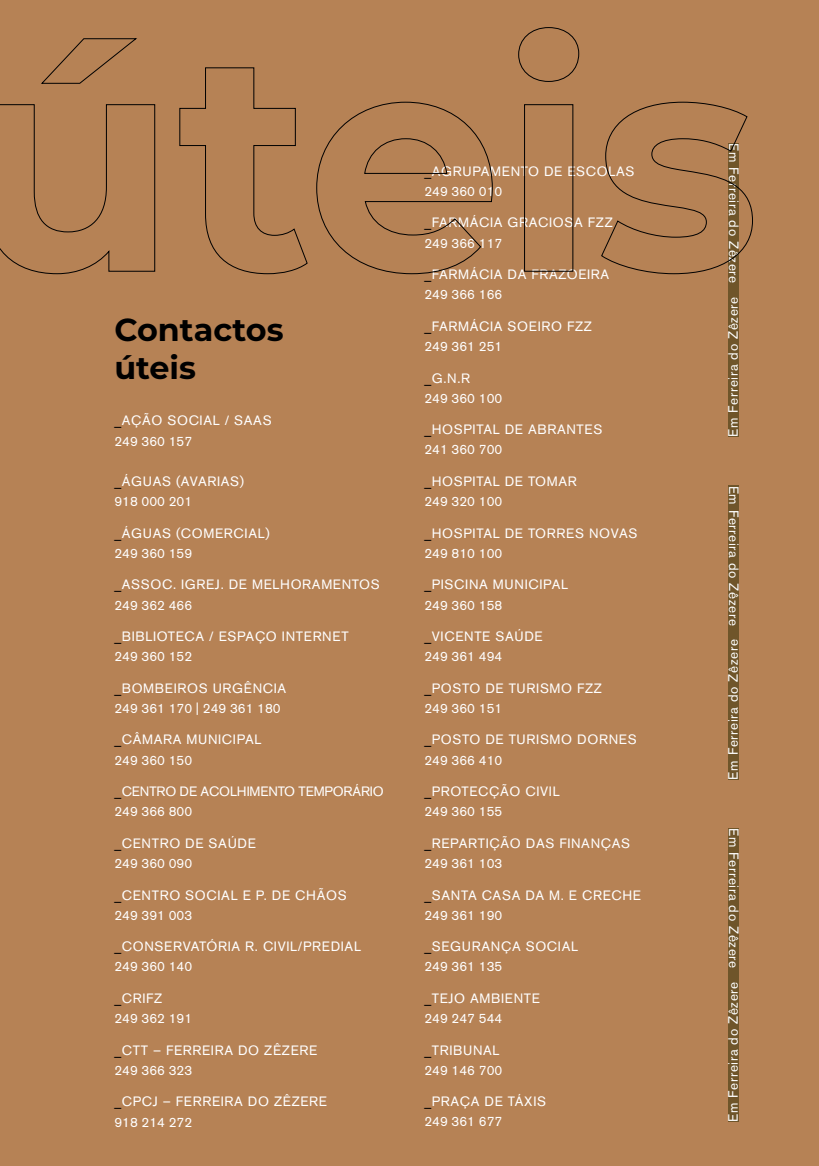
<style>
.page{position:relative;width:819px;height:1166px;background:#b68255}
.page>*{position:absolute;margin:0;border:0;box-sizing:border-box;transform-origin:0 0}
.t1{font:700 31.85px/38.1px "Montserrat";color:#000}
.t2{font:13.47px/20.1px "Akzidenz Grotesk BQ";letter-spacing:.05em;color:#fff}
.t3{font:13.47px/20.1px "Akzidenz Grotesk BQ";letter-spacing:-.01em;color:#fff}
.t4{font:13.47px/20.1px "Akzidenz Grotesk BQ";color:#fff}
.t5{font:13.47px/20.1px "Akzidenz Grotesk BQ";letter-spacing:.03em;color:#fff}
.s1{color:#000}
</style>
<div class="page">
<div style="left:728px;top:971px;width:10px;height:151px;background:#6f552a"></div>
<div style="left:728px;top:828px;width:10px;height:150px;background:#6f552a"></div>
<div style="left:728px;top:629px;width:10px;height:150px;background:#6f552a"></div>
<div style="left:728px;top:485px;width:10px;height:151px;background:#6f552a"></div>
<div style="left:728px;top:287px;width:10px;height:150px;background:#6f552a"></div>
<div style="left:728px;top:143px;width:10px;height:150px;background:#6f552a"></div>
<svg style="left:0;top:27px;width:753px;height:247px"></svg>
<h1 class="t1" style="left:114px;top:309px;width:171px">Contactos úteis</h1>
<p class="t2" style="left:114px;top:410px;width:159px"><span class="s1">_</span>AÇÃO SOCIAL / SAAS<br>249 360 157</p>
<p class="t5" style="left:114px;top:471px;width:131px"><span class="s1">_</span>ÁGUAS (AVARIAS)<br>918 000 201</p>
<p class="t2" style="left:114px;top:523px;width:157px"><span class="s1">_</span>ÁGUAS (COMERCIAL)<br>249 360 159</p>
<p class="t2" style="left:114px;top:574px;width:267px"><span class="s1">_</span>ASSOC. IGREJ. DE MELHORAMENTOS<br>249 362 466</p>
<p class="t2" style="left:114px;top:626px;width:236px"><span class="s1">_</span>BIBLIOTECA / ESPAÇO INTERNET<br>249 360 152</p>
<p class="t2" style="left:114px;top:678px;width:173px"><span class="s1">_</span>BOMBEIROS URGÊNCIA<br>249 361 170 | 249 361 180</p>
<p class="t2" style="left:114px;top:729px;width:149px"><span class="s1">_</span>CÂMARA MUNICIPAL<br>249 360 150</p>
<p class="t3" style="left:114px;top:781px;width:271px"><span class="s1">_</span>CENTRO DE ACOLHIMENTO TEMPORÁRIO<br>249 366 800</p>
<p class="t2" style="left:114px;top:833px;width:143px"><span class="s1">_</span>CENTRO DE SAÚDE<br>249 360 090</p>
<p class="t2" style="left:114px;top:884px;width:234px"><span class="s1">_</span>CENTRO SOCIAL E P. DE CHÃOS<br>249 391 003</p>
<p class="t2" style="left:114px;top:936px;width:248px"><span class="s1">_</span>CONSERVATÓRIA R. CIVIL/PREDIAL<br>249 360 140</p>
<p class="t4" style="left:114px;top:988px;width:79px"><span class="s1">_</span>CRIFZ<br>249 362 191</p>
<p class="t2" style="left:114px;top:1040px;width:204px"><span class="s1">_</span>CTT – FERREIRA DO ZÊZERE<br>249 366 323</p>
<p class="t2" style="left:114px;top:1091px;width:214px"><span class="s1">_</span>CPCJ – FERREIRA DO ZÊZERE<br>918 214 272</p>
<p class="t2" style="left:424px;top:161px;width:211px"><span class="s1">_</span>AGRUPAMENTO DE ESCOLAS<br>249 360 010</p>
<p class="t2" style="left:424px;top:213px;width:190px"><span class="s1">_</span>FARMÁCIA GRACIOSA FZZ<br>249 366 117</p>
<p class="t2" style="left:424px;top:264px;width:186px"><span class="s1">_</span>FARMÁCIA DA FRAZOEIRA<br>249 366 166</p>
<p class="t2" style="left:424px;top:316px;width:169px"><span class="s1">_</span>FARMÁCIA SOEIRO FZZ<br>249 361 251</p>
<p class="t4" style="left:424px;top:368px;width:79px"><span class="s1">_</span>G.N.R<br>249 360 100</p>
<p class="t2" style="left:424px;top:419px;width:179px"><span class="s1">_</span>HOSPITAL DE ABRANTES<br>241 360 700</p>
<p class="t2" style="left:424px;top:471px;width:154px"><span class="s1">_</span>HOSPITAL DE TOMAR<br>249 320 100</p>
<p class="t2" style="left:424px;top:523px;width:214px"><span class="s1">_</span>HOSPITAL DE TORRES NOVAS<br>249 810 100</p>
<p class="t2" style="left:424px;top:574px;width:145px"><span class="s1">_</span>PISCINA MUNICIPAL<br>249 360 158</p>
<p class="t2" style="left:424px;top:626px;width:120px"><span class="s1">_</span>VICENTE SAÚDE<br>249 361 494</p>
<p class="t2" style="left:424px;top:678px;width:179px"><span class="s1">_</span>POSTO DE TURISMO FZZ<br>249 360 151</p>
<p class="t2" style="left:424px;top:729px;width:214px"><span class="s1">_</span>POSTO DE TURISMO DORNES<br>249 366 410</p>
<p class="t2" style="left:424px;top:781px;width:137px"><span class="s1">_</span>PROTECÇÃO CIVIL<br>249 360 155</p>
<p class="t2" style="left:424px;top:833px;width:207px"><span class="s1">_</span>REPARTIÇÃO DAS FINANÇAS<br>249 361 103</p>
<p class="t2" style="left:424px;top:884px;width:218px"><span class="s1">_</span>SANTA CASA DA M. E CRECHE<br>249 361 190</p>
<p class="t2" style="left:424px;top:936px;width:155px"><span class="s1">_</span>SEGURANÇA SOCIAL<br>249 361 135</p>
<p class="t2" style="left:424px;top:988px;width:117px"><span class="s1">_</span>TEJO AMBIENTE<br>249 247 544</p>
<p class="t2" style="left:424px;top:1040px;width:79px"><span class="s1">_</span>TRIBUNAL<br>249 146 700</p>
<p class="t2" style="left:424px;top:1091px;width:123px"><span class="s1">_</span>PRAÇA DE TÁXIS<br>249 361 677</p>
<p class="t2" style="left:744px;top:143px;width:142px;rotate:90deg">Em Ferreira do Zêzere</p>
<p class="t2" style="left:723px;top:437px;width:142px;rotate:-90deg">Em Ferreira do Zêzere</p>
<p class="t2" style="left:744px;top:485px;width:142px;rotate:90deg">Em Ferreira do Zêzere</p>
<p class="t2" style="left:723px;top:779px;width:142px;rotate:-90deg">Em Ferreira do Zêzere</p>
<p class="t2" style="left:744px;top:828px;width:142px;rotate:90deg">Em Ferreira do Zêzere</p>
<p class="t2" style="left:723px;top:1122px;width:142px;rotate:-90deg">Em Ferreira do Zêzere</p>
</div>
